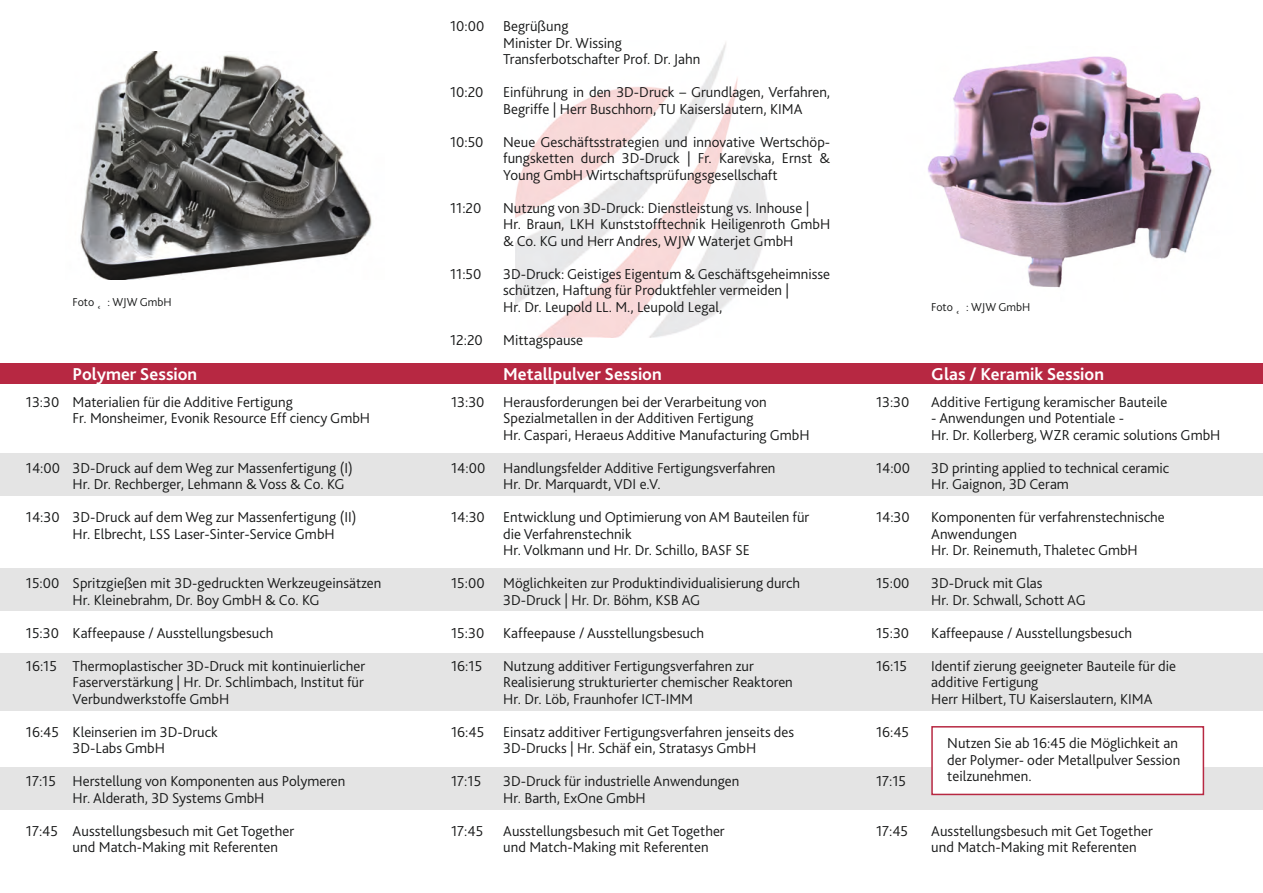
<style>
.page{position:relative;width:1263px;height:893px;background:#fff}
.page>*{position:absolute;margin:0;border:0;box-sizing:border-box;transform-origin:0 0}
.t1{font:700 18px "Bliss 2";color:#fff}
.t2{font:300 15px/16.5px "Bliss 2";color:#171818}
.t3{font:300 12px "Bliss 2";color:#171818}
</style>
<div class="page">
<div style="left:0;top:767px;width:1263px;height:42px;background:#e4e4e4"></div>
<div style="left:0;top:653px;width:1263px;height:57px;background:#e4e4e4"></div>
<div style="left:0;top:569px;width:1263px;height:42px;background:#e4e4e4"></div>
<div style="left:0;top:363px;width:1263px;height:21px;background:#b72842"></div>
<div style="left:0;top:453px;width:1263px;height:42px;background:#e4e4e4"></div>
<img style="left:515px;top:42px;width:252px;height:296px">
<img style="left:80px;top:51px;width:292px;height:229px">
<div style="left:931px;top:726px;width:273px;height:69px;background:#fff;border:2px solid #b72842"></div>
<img style="left:928px;top:56px;width:284px;height:232px">
<p class="t2" style="left:26px;top:393px;width:35px">13:30</p>
<p class="t2" style="left:26px;top:459px;width:36px">14:00</p>
<p class="t2" style="left:26px;top:509px;width:35px">14:30</p>
<p class="t2" style="left:26px;top:575px;width:35px">15:00</p>
<p class="t2" style="left:26px;top:624px;width:35px">15:30</p>
<p class="t2" style="left:26px;top:657px;width:33px">16:15</p>
<p class="t2" style="left:26px;top:723px;width:35px">16:45</p>
<p class="t2" style="left:26px;top:773px;width:32px">17:15</p>
<p class="t2" style="left:26px;top:822px;width:34px">17:45</p>
<p class="t3" style="left:73px;top:295px;width:101px">Foto ˛ : WJW GmbH</p>
<p class="t2" style="left:450px;top:18px;width:36px">10:00</p>
<p class="t2" style="left:450px;top:84px;width:35px">10:20</p>
<p class="t2" style="left:450px;top:133px;width:35px">10:50</p>
<p class="t2" style="left:450px;top:199px;width:33px">11:20</p>
<p class="t2" style="left:450px;top:265px;width:33px">11:50</p>
<p class="t2" style="left:450px;top:331px;width:34px">12:20</p>
<p class="t2" style="left:503px;top:18px;width:199px">Begrüßung<br>Minister Dr. Wissing<br>Transferbotschafter Prof. Dr. Jahn</p>
<p class="t2" style="left:503px;top:84px;width:328px">Einführung in den 3D-Druck – Grundlagen, Verfahren,<br>Begriffe | Herr Buschhorn, TU Kaiserslautern, KIMA</p>
<p class="t2" style="left:503px;top:133px;width:328px;text-align:justify">Neue Geschäftsstrategien und innovative Wertschöp&shy;fungsketten durch 3D-Druck | Fr. Karevska, Ernst &amp; Young GmbH Wirtschaftsprüfungsgesellschaft</p>
<p class="t2" style="left:503px;top:199px;width:328px">Nutzung von 3D-Druck: Dienstleistung vs. Inhouse |<br>Hr. Braun, LKH Kunststofftechnik Heiligenroth GmbH &amp; Co. KG und Herr Andres, WJW Waterjet GmbH</p>
<p class="t2" style="left:503px;top:265px;width:328px">3D-Druck: Geistiges Eigentum &amp; Geschäftsgeheimnisse schützen, Haftung für Produktfehler vermeiden |<br>Hr. Dr. Leupold LL. M., Leupold Legal,</p>
<p class="t2" style="left:503px;top:331px;width:81px">Mittagspause</p>
<p class="t3" style="left:931px;top:299px;width:101px">Foto ˛ : WJW GmbH</p>
<p class="t1" style="left:73px;top:363px;width:126px">Polymer Session</p>
<p class="t1" style="left:503px;top:363px;width:160px">Metallpulver Session</p>
<p class="t1" style="left:931px;top:363px;width:174px">Glas / Keramik Session</p>
<p class="t2" style="left:73px;top:393px;width:299px">Materialien für die Additive Fertigung<br>Fr. Monsheimer, Evonik Resource Eff ciency GmbH</p>
<p class="t2" style="left:73px;top:459px;width:282px">3D-Druck auf dem Weg zur Massenfertigung (I)<br>Hr. Dr. Rechberger, Lehmann &amp; Voss &amp; Co. KG</p>
<p class="t2" style="left:73px;top:509px;width:285px">3D-Druck auf dem Weg zur Massenfertigung (II)<br>Hr. Elbrecht, LSS Laser-Sinter-Service GmbH</p>
<p class="t2" style="left:73px;top:575px;width:310px">Spritzgießen mit 3D-gedruckten Werkzeugeinsätzen<br>Hr. Kleinebrahm, Dr. Boy GmbH &amp; Co. KG</p>
<p class="t2" style="left:73px;top:624px;width:202px">Kaffeepause / Ausstellungsbesuch</p>
<p class="t2" style="left:73px;top:657px;width:294px;text-align:justify">Thermoplastischer 3D-Druck mit kontinuierlicher Faserverstärkung | Hr. Dr. Schlimbach, Institut für Verbundwerkstoffe GmbH</p>
<p class="t2" style="left:73px;top:723px;width:147px">Kleinserien im 3D-Druck<br>3D-Labs GmbH</p>
<p class="t2" style="left:73px;top:773px;width:274px">Herstellung von Komponenten aus Polymeren<br>Hr. Alderath, 3D Systems GmbH</p>
<p class="t2" style="left:73px;top:822px;width:223px">Ausstellungsbesuch mit Get Together und Match-Making mit Referenten</p>
<p class="t2" style="left:503px;top:393px;width:308px">Herausforderungen bei der Verarbeitung von<br>Spezialmetallen in der Additiven Fertigung<br>Hr. Caspari, Heraeus Additive Manufacturing GmbH</p>
<p class="t2" style="left:503px;top:459px;width:274px">Handlungsfelder Additive Fertigungsverfahren<br>Hr. Dr. Marquardt, VDI e.V.</p>
<p class="t2" style="left:503px;top:509px;width:308px">Entwicklung und Optimierung von AM Bauteilen für die Verfahrenstechnik<br>Hr. Volkmann und Hr. Dr. Schillo, BASF SE</p>
<p class="t2" style="left:503px;top:575px;width:299px">Möglichkeiten zur Produktindividualisierung durch<br>3D-Druck | Hr. Dr. Böhm, KSB AG</p>
<p class="t2" style="left:503px;top:624px;width:202px">Kaffeepause / Ausstellungsbesuch</p>
<p class="t2" style="left:503px;top:657px;width:291px">Nutzung additiver Fertigungsverfahren zur<br>Realisierung strukturierter chemischer Reaktoren<br>Hr. Dr. Löb, Fraunhofer ICT-IMM</p>
<p class="t2" style="left:503px;top:723px;width:292px">Einsatz additiver Fertigungsverfahren jenseits des<br>3D-Drucks | Hr. Schäf ein, Stratasys GmbH</p>
<p class="t2" style="left:503px;top:773px;width:238px">3D-Druck für industrielle Anwendungen<br>Hr. Barth, ExOne GmbH</p>
<p class="t2" style="left:503px;top:822px;width:223px">Ausstellungsbesuch mit Get Together und Match-Making mit Referenten</p>
<p class="t2" style="left:931px;top:393px;width:238px">Additive Fertigung keramischer Bauteile</p>
<p class="t2" style="left:931px;top:410px;width:291px">- Anwendungen und Potentiale -<br>Hr. Dr. Kollerberg, WZR ceramic solutions GmbH</p>
<p class="t2" style="left:931px;top:459px;width:239px">3D printing applied to technical ceramic<br>Hr. Gaignon, 3D Ceram</p>
<p class="t2" style="left:931px;top:509px;width:235px">Komponenten für verfahrenstechnische<br>Anwendungen<br>Hr. Dr. Reinemuth, Thaletec GmbH</p>
<p class="t2" style="left:931px;top:575px;width:156px">3D-Druck mit Glas<br>Hr. Dr. Schwall, Schott AG</p>
<p class="t2" style="left:931px;top:624px;width:202px">Kaffeepause / Ausstellungsbesuch</p>
<p class="t2" style="left:931px;top:657px;width:246px">Identif zierung geeigneter Bauteile für die additive Fertigung<br>Herr Hilbert, TU Kaiserslautern, KIMA</p>
<p class="t2" style="left:876px;top:393px;width:35px">13:30</p>
<p class="t2" style="left:451px;top:393px;width:35px">13:30</p>
<p class="t2" style="left:876px;top:459px;width:36px">14:00</p>
<p class="t2" style="left:876px;top:509px;width:35px">14:30</p>
<p class="t2" style="left:451px;top:459px;width:36px">14:00</p>
<p class="t2" style="left:451px;top:509px;width:35px">14:30</p>
<p class="t2" style="left:876px;top:575px;width:35px">15:00</p>
<p class="t2" style="left:876px;top:624px;width:35px">15:30</p>
<p class="t2" style="left:876px;top:657px;width:33px">16:15</p>
<p class="t2" style="left:451px;top:575px;width:35px">15:00</p>
<p class="t2" style="left:451px;top:624px;width:35px">15:30</p>
<p class="t2" style="left:451px;top:657px;width:33px">16:15</p>
<p class="t2" style="left:876px;top:723px;width:35px">16:45</p>
<p class="t2" style="left:876px;top:773px;width:32px">17:15</p>
<p class="t2" style="left:876px;top:822px;width:34px">17:45</p>
<p class="t2" style="left:451px;top:723px;width:35px">16:45</p>
<p class="t2" style="left:451px;top:773px;width:32px">17:15</p>
<p class="t2" style="left:451px;top:822px;width:34px">17:45</p>
<p class="t2" style="left:947px;top:735px;width:235px">Nutzen Sie ab 16:45 die Möglichkeit an der Polymer- oder Metallpulver Session teilzunehmen.</p>
<p class="t2" style="left:931px;top:822px;width:223px">Ausstellungsbesuch mit Get Together und Match-Making mit Referenten</p>
</div>
